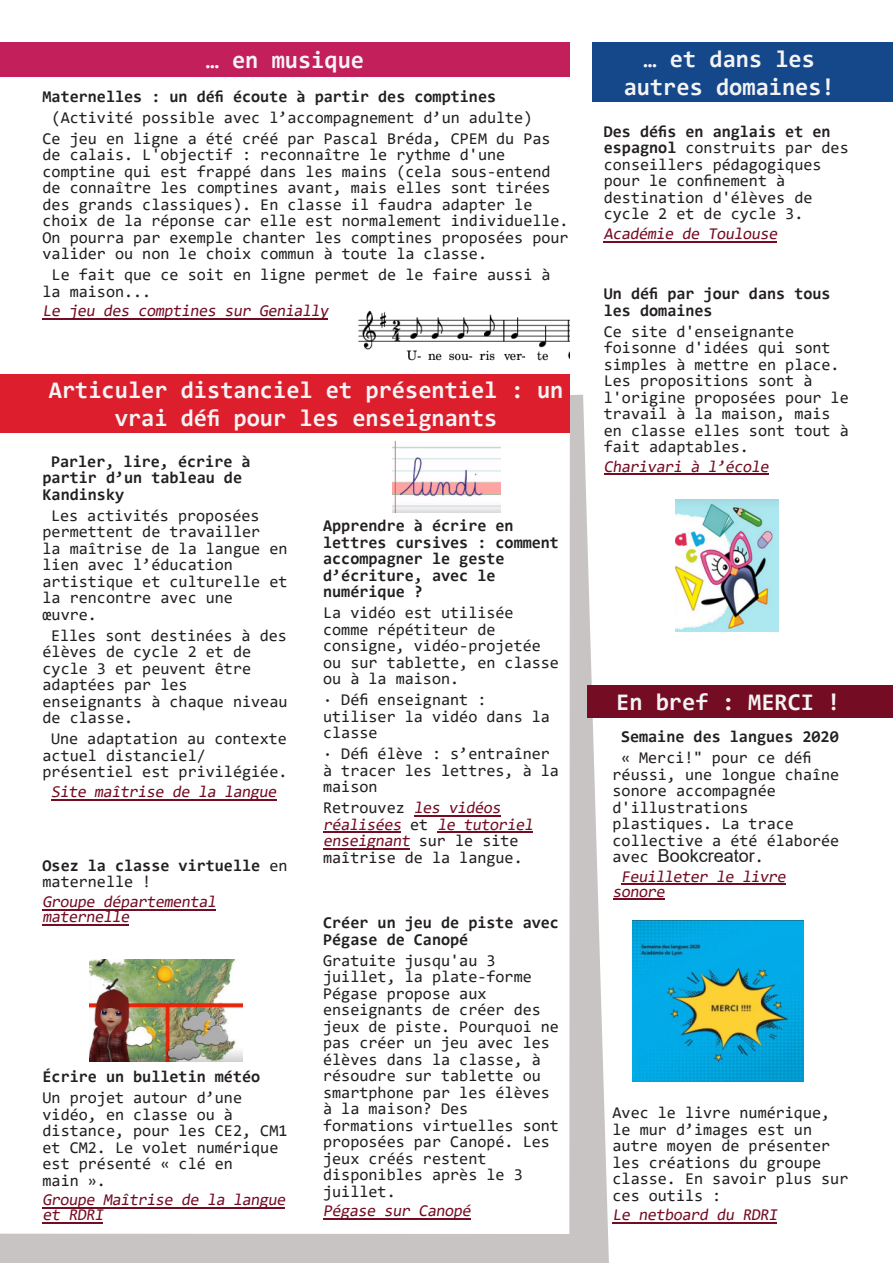
<style>
.page{position:relative;width:893px;height:1263px;background:#fff}
.page>*{position:absolute;margin:0;border:0;box-sizing:border-box;transform-origin:0 0}
.t1{font:700 24px/28px "Consolas";color:#f5f4f4;text-align:center}
.t2{font:18px "Arial";color:#231f20}
.t3{font:16.5px/16.5px "Consolas";color:#231f20}
.t4{font:700 16.5px/16.5px "Consolas";color:#231f20}
.t5{font:16.5px/15px "Consolas";color:#740c23}
.s1{font-weight:400}
.s2{color:#740c23}
.s3{font-weight:700}
.s4{font-family:"Consolas";font-size:16.5px}
</style>
<div class="page">
<svg style="left:0;top:395px;width:612px;height:868px;fill:#c7c4c3"></svg>
<div style="left:0;top:429px;width:570px;height:805px;background:#fff"></div>
<img style="left:89px;top:959px;width:153px;height:103px">
<div style="left:0;top:43px;width:570px;height:34px;background:#c21f5b"></div>
<div style="left:587px;top:685px;width:306px;height:33px;background:#740c23"></div>
<div style="left:0;top:374px;width:570px;height:59px;background:#dc1e2d"></div>
<hr style="left:621px;top:884px;width:164px;height:1px;background:#740c23">
<hr style="left:612px;top:899px;width:52px;height:1px;background:#740c23">
<hr style="left:51px;top:799px;width:225px;height:1px;background:#740c23">
<hr style="left:323px;top:1218px;width:147px;height:1px;background:#740c23">
<img style="left:632px;top:921px;width:172px;height:161px">
<hr style="left:43px;top:909px;width:173px;height:1px;background:#740c23">
<hr style="left:43px;top:924px;width:86px;height:1px;background:#740c23">
<hr style="left:43px;top:1207px;width:242px;height:1px;background:#740c23">
<hr style="left:43px;top:1222px;width:60px;height:1px;background:#740c23">
<hr style="left:43px;top:318px;width:285px;height:2px;background:#740c23">
<hr style="left:604px;top:474px;width:164px;height:1px;background:#740c23">
<hr style="left:604px;top:241px;width:173px;height:1px;background:#740c23">
<hr style="left:414px;top:815px;width:86px;height:1px;background:#740c23">
<hr style="left:323px;top:832px;width:78px;height:1px;background:#740c23">
<hr style="left:437px;top:832px;width:96px;height:1px;background:#740c23">
<hr style="left:323px;top:848px;width:87px;height:1px;background:#740c23">
<img style="left:393px;top:442px;width:107px;height:71px">
<div style="left:593px;top:43px;width:300px;height:59px;background:#15478b"></div>
<img style="left:675px;top:499px;width:104px;height:132px">
<hr style="left:612px;top:1222px;width:165px;height:2px;background:#740c23">
<img style="left:358px;top:310px;width:212px;height:51px">
<h1 class="t1" style="left:206px;top:48px;width:160px">… en musique</h1>
<p class="t4" style="left:43px;top:90px;width:455px">Maternelles : un défi écoute à partir des comptines</p>
<p class="t3" style="left:43px;top:108px;width:510px;line-height:21px;text-align:center">(Activité possible avec l’accompagnement d’un adulte)<br>Ce jeu en ligne a été créé par Pascal Bréda, CPEM du Pas</p>
<p class="t3" style="left:43px;top:148px;width:528px">de calais. L'objectif : reconnaître le rythme d'une comptine qui est frappé dans les mains (cela sous-entend de connaître les comptines avant, mais elles sont tirées des grands classiques). En classe il faudra adapter le choix de la réponse car elle est normalement individuelle.<br>On pourra par exemple chanter les comptines proposées pour valider ou non le choix commun à toute la classe.</p>
<p class="t3" style="left:43px;top:268px;width:510px;text-indent:9px">Le fait que ce soit en ligne permet de le faire aussi à la maison...</p>
<p class="t5" style="left:43px;top:305px;width:290px">Le jeu des comptines sur Genially</p>
<h1 class="t1" style="left:49px;top:378px;width:516px">Articuler distanciel et présentiel : un vrai défi pour les enseignants</h1>
<p class="t4" style="left:43px;top:455px;width:210px;text-indent:9px">Parler, lire, écrire à partir d’un tableau de<br>Kandinsky</p>
<p class="t3" style="left:43px;top:509px;width:246px;text-indent:9px">Les activités proposées permettent de travailler<br>la maîtrise de la langue en lien avec l’éducation artistique et culturelle et la rencontre avec une œuvre.</p>
<p class="t3" style="left:43px;top:629px;width:246px;text-indent:9px">Elles sont destinées à des élèves de cycle 2 et de cycle 3 et peuvent être adaptées par les enseignants à chaque niveau de classe.</p>
<p class="t3" style="left:43px;top:732px;width:246px;text-indent:9px">Une adaptation au contexte actuel distanciel/ présentiel est privilégiée.</p>
<p class="t5" style="left:51px;top:785px;width:229px">Site maîtrise de la langue</p>
<p class="t4" style="left:43px;top:859px;width:246px">Osez la classe virtuelle <span class="s1">en maternelle !</span></p>
<p class="t5" style="left:43px;top:895px;width:177px">Groupe départemental maternelle</p>
<p class="t4" style="left:43px;top:1070px;width:219px">Écrire un bulletin météo</p>
<p class="t3" style="left:43px;top:1091px;width:246px">Un projet autour d’une vidéo, en classe ou à distance, pour les CE2, CM1 et CM2. Le volet numérique est présenté « clé en<br>main ».</p>
<p class="t5" style="left:43px;top:1194px;width:247px">Groupe Maîtrise de la langue et RDRI</p>
<p class="t4" style="left:323px;top:519px;width:237px">Apprendre à écrire en lettres cursives : comment accompagner le geste d’écriture, avec le numérique ?</p>
<p class="t3" style="left:323px;top:606px;width:237px">La vidéo est utilisée comme répétiteur de consigne, vidéo-projetée ou sur tablette, en classe ou à la maison.</p>
<p class="t3" style="left:323px;top:693px;width:228px">· Défi enseignant : utiliser la vidéo dans la classe</p>
<p class="t3" style="left:323px;top:747px;width:237px">· Défi élève : s’entraîner à tracer les lettres, à la maison</p>
<p class="t3" style="left:323px;top:801px;width:214px">Retrouvez <span class="s2">les vidéos réalisées</span> e t <span class="s2">le tutoriel enseignant</span> sur le site maîtrise de la langue.</p>
<p class="t4" style="left:323px;top:916px;width:237px">Créer un jeu de piste avec<br>Pégase de Canopé</p>
<p class="t3" style="left:323px;top:953px;width:237px">Gratuite jusqu'au 3 juillet, la plate-forme<br>Pégase propose aux enseignants de créer des jeux de piste. Pourquoi ne pas créer un jeu avec les élèves dans la classe, à résoudre sur tablette ou smartphone par les élèves à la maison? Des formations virtuelles sont proposées par Canopé. Les jeux créés restent disponibles après le 3 juillet.</p>
<p class="t5" style="left:323px;top:1204px;width:151px">Pégase sur Canopé</p>
<h1 class="t1" style="left:624px;top:47px;width:213px">… et dans les autres domaines!</h1>
<p class="t3" style="left:604px;top:125px;width:246px"><span class="s3">Des défis en anglais et en espagnol</span> construits par des conseillers pédagogiques pour le confinement à destination d'élèves de cycle 2 et de cycle 3.</p>
<p class="t5" style="left:604px;top:227px;width:177px">Académie de Toulouse</p>
<p class="t4" style="left:604px;top:287px;width:228px">Un défi par jour dans tous les domaines</p>
<p class="t3" style="left:604px;top:324px;width:246px">Ce site d'enseignante foisonne d'idées qui sont simples à mettre en place.<br>Les propositions sont à l'origine proposées pour le travail à la maison, mais en classe elles sont tout à fait adaptables.</p>
<p class="t5" style="left:604px;top:460px;width:169px">Charivari à l’école</p>
<h1 class="t1" style="left:616px;top:690px;width:226px">En bref : MERCI !</h1>
<p class="t4" style="left:621px;top:730px;width:219px">Semaine des langues 2020</p>
<p class="t3" style="left:612px;top:751px;width:228px;text-indent:9px">« Merci!" pour ce défi réussi, une longue chaîne sonore accompagnée d'illustrations plastiques. La trace collective a été élaborée</p>
<p class="t2" style="left:612px;top:849px;width:153px"><span class="s4">avec</span> Bookcreator<span class="s4">.</span></p>
<p class="t5" style="left:612px;top:870px;width:177px;text-indent:9px">Feuilleter le livre sonore</p>
<p class="t3" style="left:612px;top:1106px;width:237px">Avec le livre numérique, le mur d’images est un autre moyen de présenter les créations du groupe classe. En savoir plus sur ces outils :</p>
<p class="t5" style="left:612px;top:1209px;width:169px">Le netboard du RDRI</p>
</div>
